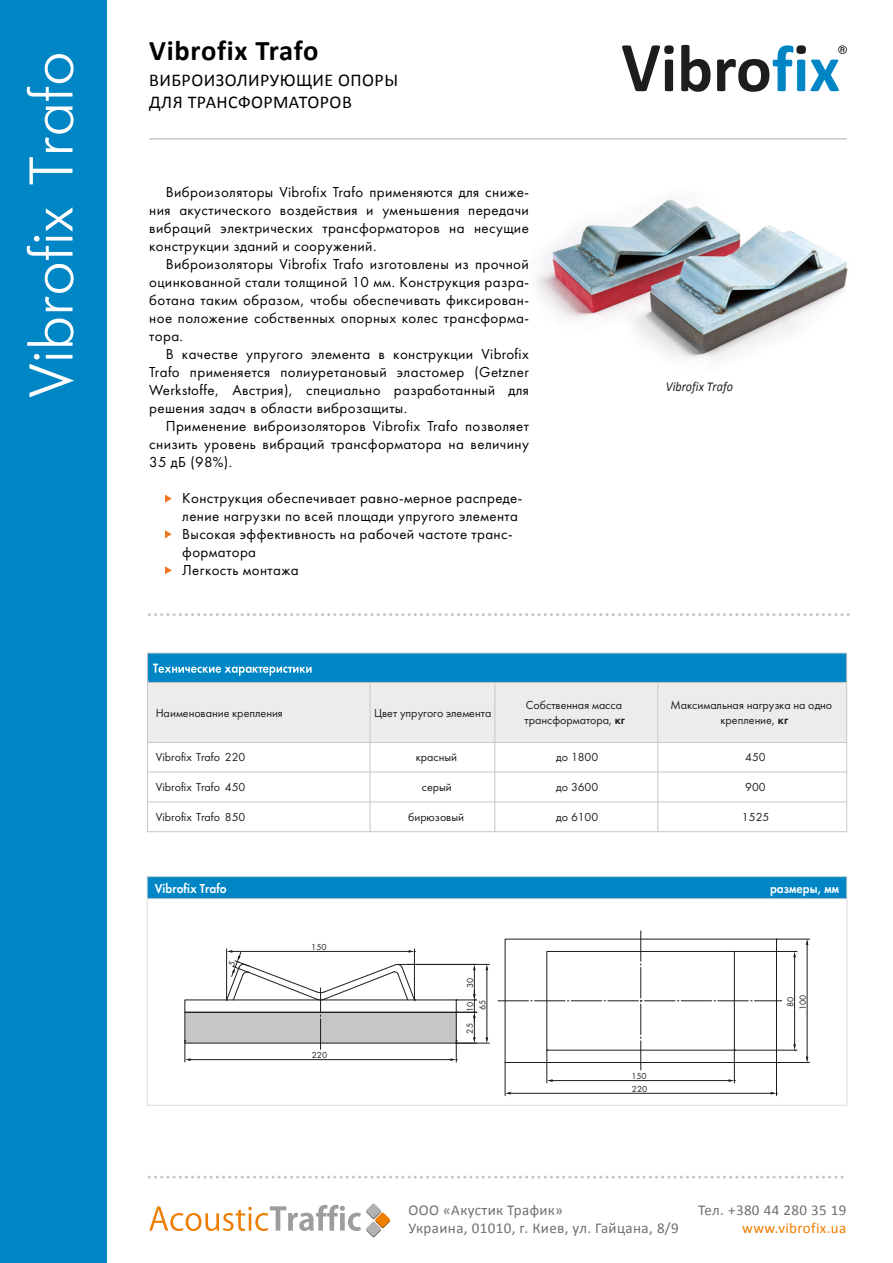
<style>
.page{position:relative;width:893px;height:1263px;background:#fff}
.page>*{position:absolute;margin:0;border:0;box-sizing:border-box;transform-origin:0 0}
.t1{font:61.5px "Futuris CTT";color:#fff}
.t2{font:700 28.5px "Calibri";letter-spacing:.025em;color:#000}
.t3{font:18px/21.6px "Calibri";letter-spacing:.025em;color:#000}
.t4{font:15px/18px "Futura";letter-spacing:.025em;color:#000;text-align:justify}
.t5{font:15px/18px "Calibri";letter-spacing:.025em;color:#6f6f6e}
.t6{font:15px "Calibri";letter-spacing:.025em;color:#ef7d00}
.t7{font:13.5px "Futura Demi C";color:#fff;scale:.9 1}
.t8{font:italic 13.5px "Calibri";color:#1d1d1b;scale:.9 1}
.t9{font:12px/14.4px "Futura";color:#1d1d1b}
.t10{font:9px "Futura";color:#1d1d1b}
.s1{font-family:"Futura Demi"}
</style>
<div class="page">
<img style="left:536px;top:199px;width:312px;height:160px">
<hr style="left:149px;top:138px;width:698px;height:2px;background:#c6c6c5">
<svg style="left:149px;top:1175px;width:695px;height:4px"></svg>
<svg style="left:622px;top:45px;width:52px;height:46px"></svg>
<svg style="left:681px;top:45px;width:30px;height:47px"></svg>
<svg style="left:717px;top:45px;width:130px;height:47px"></svg>
<svg style="left:149px;top:613px;width:699px;height:3px"></svg>
<div style="left:0;top:0;width:106px;height:1263px;background:#0086c5"></div>
<svg style="left:149px;top:1203px;width:241px;height:34px"></svg>
<svg style="left:165px;top:495px;width:7px;height:8px"></svg>
<svg style="left:165px;top:530px;width:7px;height:8px"></svg>
<svg style="left:165px;top:566px;width:7px;height:8px"></svg>
<div style="left:147px;top:876px;width:700px;height:23px;background:#0086c5"></div>
<hr style="left:147px;top:876px;width:1px;height:229px;background:#d9d9d9">
<hr style="left:846px;top:876px;width:1px;height:229px;background:#d9d9d9">
<hr style="left:147px;top:876px;width:700px;height:1px;background:#d9d9d9">
<hr style="left:147px;top:1105px;width:700px;height:1px;background:#d9d9d9">
<hr style="left:147px;top:898px;width:699px;height:1px;background:#d9d9d9">
<svg style="left:147px;top:652px;width:700px;height:90px;background:#a2ccdf"></svg>
<hr style="left:147px;top:653px;width:700px;height:1px;background:#c6c6c5">
<hr style="left:147px;top:682px;width:700px;height:1px;background:#c6c6c5">
<hr style="left:147px;top:742px;width:700px;height:1px;background:#c6c6c5">
<hr style="left:147px;top:772px;width:700px;height:1px;background:#c6c6c5">
<hr style="left:147px;top:801px;width:700px;height:1px;background:#c6c6c5">
<hr style="left:147px;top:831px;width:700px;height:1px;background:#c6c6c5">
<hr style="left:147px;top:653px;width:1px;height:179px;background:#c6c6c5">
<hr style="left:846px;top:653px;width:1px;height:179px;background:#c6c6c5">
<hr style="left:370px;top:683px;width:1px;height:149px;background:#c6c6c5">
<hr style="left:657px;top:683px;width:1px;height:149px;background:#c6c6c5">
<hr style="left:494px;top:683px;width:1px;height:149px;background:#c6c6c5">
<div style="left:185px;top:1012px;width:271px;height:31px;background:#c6c6c5"></div>
<hr style="left:190px;top:1059px;width:261px;height:1px;background:#1d1d1b">
<svg style="left:185px;top:1040px;width:6px;height:22px"></svg>
<hr style="left:226px;top:949px;width:1px;height:51px;background:#1d1d1b">
<hr style="left:414px;top:949px;width:1px;height:51px;background:#1d1d1b">
<hr style="left:776px;top:939px;width:34px;height:1px;background:#1d1d1b">
<hr style="left:776px;top:1062px;width:34px;height:1px;background:#1d1d1b">
<hr style="left:807px;top:944px;width:1px;height:113px;background:#1d1d1b">
<hr style="left:505px;top:1062px;width:1px;height:34px;background:#1d1d1b">
<hr style="left:776px;top:1062px;width:1px;height:34px;background:#1d1d1b">
<hr style="left:510px;top:1093px;width:262px;height:1px;background:#1d1d1b">
<hr style="left:547px;top:1050px;width:1px;height:33px;background:#1d1d1b">
<hr style="left:734px;top:1050px;width:1px;height:33px;background:#1d1d1b">
<hr style="left:552px;top:1080px;width:177px;height:1px;background:#1d1d1b">
<svg style="left:547px;top:1079px;width:6px;height:3px"></svg>
<svg style="left:728px;top:1079px;width:7px;height:3px"></svg>
<hr style="left:734px;top:951px;width:63px;height:1px;background:#1d1d1b">
<hr style="left:734px;top:1050px;width:63px;height:1px;background:#1d1d1b">
<hr style="left:794px;top:956px;width:1px;height:89px;background:#1d1d1b">
<svg style="left:793px;top:1044px;width:3px;height:7px"></svg>
<svg style="left:498px;top:931px;width:284px;height:139px"></svg>
<div style="left:184px;top:1012px;width:273px;height:31px;border:1px solid #1d1d1b"></div>
<hr style="left:456px;top:1043px;width:33px;height:1px;background:#1d1d1b">
<hr style="left:408px;top:964px;width:81px;height:1px;background:#1d1d1b">
<hr style="left:487px;top:969px;width:1px;height:69px;background:#1d1d1b">
<svg style="left:486px;top:1037px;width:2px;height:6px"></svg>
<svg style="left:450px;top:965px;width:27px;height:97px"></svg>
<svg style="left:226px;top:950px;width:189px;height:99px"></svg>
<h1 class="t1" style="left:20px;top:398px;width:348px;rotate:-90deg">Vibrofix Trafo</h1>
<h2 class="t2" style="left:149px;top:32px;width:171px">Vibrofix Trafo</h2>
<p class="t3" style="left:149px;top:70px;width:250px">ВИБРОИЗОЛИРУЮЩИЕ ОПОРЫ<br>ДЛЯ ТРАНСФОРМАТОРОВ</p>
<p class="t4" style="left:149px;top:183px;width:381px;text-indent:16px">Виброизоляторы Vibrofix Trafo применяются для сниже&shy;ния акустического воздействия и уменьшения передачи вибраций электрических трансформаторов на несущие конструкции зданий и сооружений.</p>
<p class="t4" style="left:149px;top:255px;width:381px;text-indent:16px">Виброизоляторы Vibrofix Trafo изготовлены из прочной оцинкованной стали толщиной 10 мм. Конструкция разра&shy;ботана таким образом, чтобы обеспечивать фиксирован&shy;ное положение собственных опорных колес трансформа&shy;тора.</p>
<p class="t4" style="left:149px;top:345px;width:381px;text-indent:16px">В качестве упругого элемента в конструкции Vibrofix Trafo применяется полиуретановый эластомер (Getzner Werkstoffe, Австрия), специально разработанный для решения задач в области виброзащиты.</p>
<p class="t4" style="left:149px;top:417px;width:381px;text-indent:16px">Применение виброизоляторов Vibrofix Trafo позволяет снизить уровень вибраций трансформатора на величину 35 дБ (98%).</p>
<p class="t4" style="left:182px;top:489px;width:342px;text-align:left">Конструкция обеспечивает равно-мерное распреде&shy;ление нагрузки по всей площади упругого элемента Высокая эффективность на рабочей частоте транс&shy;форматора<br>Легкость монтажа</p>
<p class="t8" style="left:666px;top:377px;width:76px">Vibrofix Trafo</p>
<p class="t9" style="left:156px;top:705px;width:129px">Наименование крепления</p>
<p class="t9" style="left:374px;top:705px;width:119px">Цвет упругого элемента</p>
<p class="t9" style="left:524px;top:698px;width:102px">Собственная масса трансформатора, <span class="s1">кг</span></p>
<p class="t9" style="left:670px;top:698px;width:163px;text-align:center">Максимальная нагрузка на одно крепление, <span class="s1">кг</span></p>
<p class="t9" style="left:156px;top:750px;width:91px">Vibrofix Trafo 220</p>
<p class="t9" style="left:416px;top:750px;width:43px">красный</p>
<p class="t9" style="left:556px;top:750px;width:43px">до 1800</p>
<p class="t9" style="left:745px;top:750px;width:22px">450</p>
<p class="t9" style="left:156px;top:780px;width:91px">Vibrofix Trafo 450</p>
<p class="t9" style="left:422px;top:780px;width:32px">серый</p>
<p class="t9" style="left:556px;top:780px;width:43px">до 3600</p>
<p class="t9" style="left:745px;top:780px;width:22px">900</p>
<p class="t9" style="left:156px;top:810px;width:91px">Vibrofix Trafo 850</p>
<p class="t9" style="left:408px;top:810px;width:58px">бирюзовый</p>
<p class="t9" style="left:556px;top:810px;width:43px">до 6100</p>
<p class="t9" style="left:742px;top:810px;width:29px">1525</p>
<p class="t7" style="left:155px;top:880px;width:82px">Vibrofix Trafo</p>
<p class="t7" style="left:770px;top:880px;width:78px">размеры, мм</p>
<p class="t10" style="left:311px;top:942px;width:17px">150</p>
<p class="t10" style="left:312px;top:1050px;width:17px">220</p>
<p class="t10" style="left:465px;top:988px;width:12px;rotate:-90deg">30</p>
<p class="t10" style="left:477px;top:1010px;width:12px;rotate:-90deg">65</p>
<p class="t10" style="left:465px;top:1012px;width:12px;rotate:-90deg">10</p>
<p class="t10" style="left:464px;top:1033px;width:12px;rotate:-90deg">25</p>
<p class="t10" style="left:631px;top:1071px;width:17px">150</p>
<p class="t10" style="left:632px;top:1083px;width:17px">220</p>
<p class="t10" style="left:797px;top:1010px;width:17px;rotate:-90deg">100</p>
<p class="t10" style="left:785px;top:1007px;width:12px;rotate:-90deg">80</p>
<p class="t5" style="left:408px;top:1201px;width:272px">ООО «Акустик Трафик»<br>Украина, 01010, г. Киев, ул. Гайцана, 8/9</p>
<p class="t5" style="left:698px;top:1201px;width:150px">Тел. +380 44 280 35 19</p>
<p class="t6" style="left:742px;top:1219px;width:106px">www.vibrofix.ua</p>
</div>
